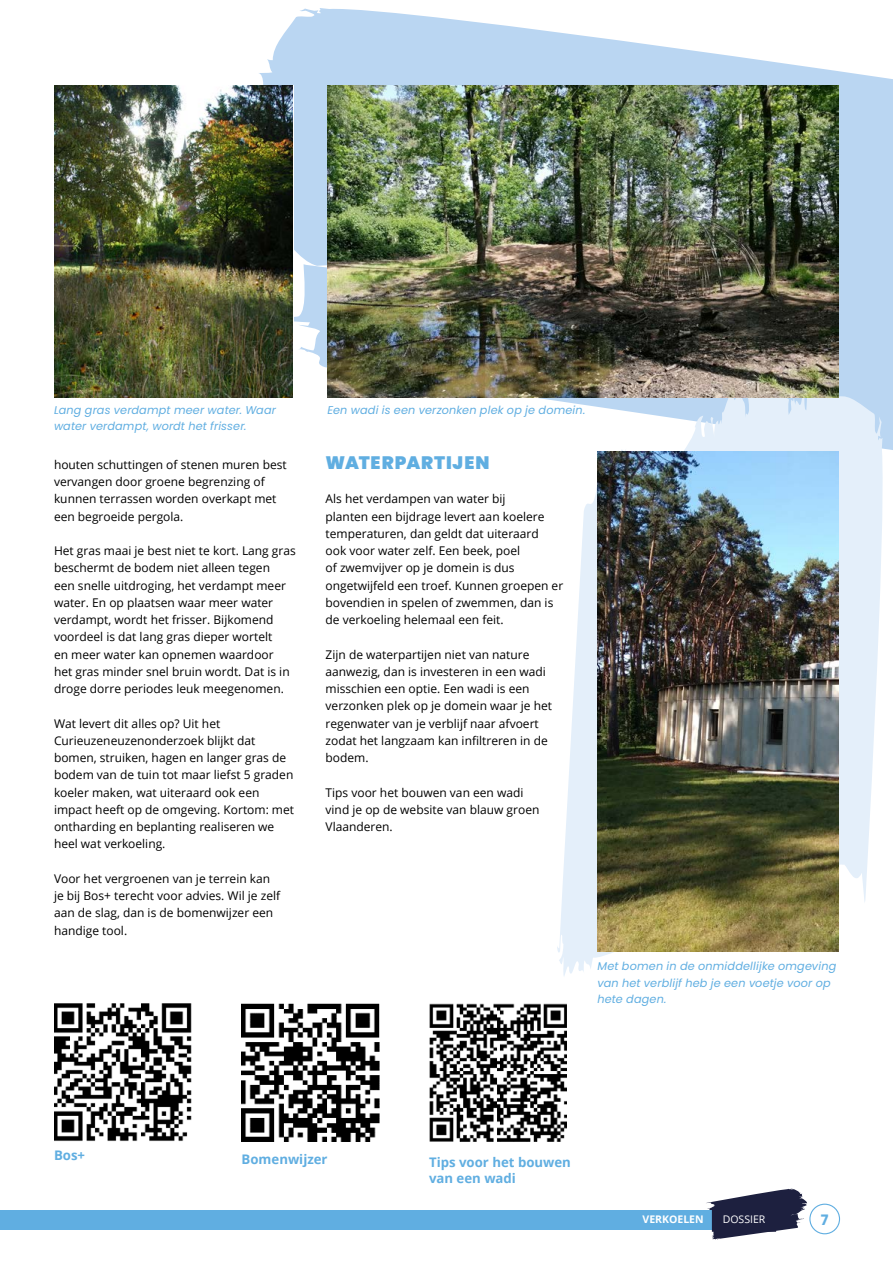
<style>
.page{position:relative;width:893px;height:1263px;background:#fff}
.page>*{position:absolute;margin:0;border:0;box-sizing:border-box;transform-origin:0 0}
.t1{font:900 18px "Poppins";letter-spacing:.045em;color:#60aee1}
.t2{font:700 14.4px "Poppins";color:#60aee1}
.t3{font:700 13.2px/16.5px "Open Sans";color:#60aee1}
.t4{font:12px/17.2px "Open Sans";color:#000}
.t5{font:italic 11.25px/16.5px "Poppins";letter-spacing:.015em;color:#60aee1}
.t6{font:700 10.5px "Open Sans";color:#fff}
.t7{font:10.5px "Open Sans";color:#fff}
</style>
<div class="page">
<svg style="left:706px;top:1188px;width:101px;height:51px"></svg>
<svg style="left:259px;top:8px;width:634px;height:442px;fill:#bad6f2"></svg>
<svg style="left:557px;top:381px;width:330px;height:595px;fill:#e4effa"></svg>
<img style="left:54px;top:85px;width:238px;height:313px">
<img style="left:327px;top:85px;width:512px;height:313px">
<img style="left:597px;top:452px;width:242px;height:500px">
<img style="left:54px;top:1004px;width:138px;height:137px">
<img style="left:242px;top:1004px;width:138px;height:138px">
<img style="left:429px;top:1004px;width:138px;height:138px">
<div style="left:809px;top:1203px;width:31px;height:31px;border:1px solid #60aee1;border-radius:50%"></div>
<div style="left:0;top:1210px;width:765px;height:20px;background:#60aee1"></div>
<div style="left:712px;top:1208px;width:64px;height:24px;background:#1d203f"></div>
<p class="t5" style="left:54px;top:401px;width:223px">Lang gras verdampt meer water. Waar water verdampt, wordt het frisser.</p>
<p class="t5" style="left:327px;top:401px;width:260px">Een wadi is een verzonken plek op je domein.</p>
<p class="t4" style="left:54px;top:456px;width:234px">houten schuttingen of stenen muren best vervangen door groene begrenzing of kunnen terrassen worden overkapt met een begroeide pergola.</p>
<p class="t4" style="left:54px;top:542px;width:243px">Het gras maai je best niet te kort. Lang gras beschermt de bodem niet alleen tegen<br>een snelle uitdroging, het verdampt meer water. En op plaatsen waar meer water verdampt, wordt het frisser. Bijkomend voordeel is dat lang gras dieper wortelt<br>en meer water kan opnemen waardoor<br>het gras minder snel bruin wordt. Dat is in droge dorre periodes leuk meegenomen.</p>
<p class="t4" style="left:54px;top:714px;width:242px">Wat levert dit alles op? Uit het Curieuzeneuzenonderzoek blijkt dat bomen, struiken, hagen en langer gras de bodem van de tuin tot maar liefst 5 graden koeler maken, wat uiteraard ook een impact heeft op de omgeving. Kortom: met ontharding en beplanting realiseren we heel wat verkoeling.</p>
<p class="t4" style="left:54px;top:869px;width:228px">Voor het vergroenen van je terrein kan je bij Bos+ terecht voor advies. Wil je zelf aan de slag, dan is de bomenwijzer een handige tool.</p>
<h1 class="t1" style="left:326px;top:452px;width:165px">WATERPARTIJEN</h1>
<p class="t4" style="left:326px;top:490px;width:239px">Als het verdampen van water bij<br>planten een bijdrage levert aan koelere temperaturen, dan geldt dat uiteraard<br>ook voor water zelf. Een beek, poel<br>of zwemvijver op je domein is dus ongetwijfeld een troef. Kunnen groepen er bovendien in spelen of zwemmen, dan is de verkoeling helemaal een feit.</p>
<p class="t4" style="left:326px;top:645px;width:228px">Zijn de waterpartijen niet van nature aanwezig, dan is investeren in een wadi misschien een optie. Een wadi is een verzonken plek op je domein waar je het regenwater van je verblijf naar afvoert zodat het langzaam kan infiltreren in de bodem.</p>
<p class="t4" style="left:326px;top:783px;width:215px">Tips voor het bouwen van een wadi vind je op de website van blauw groen<br>Vlaanderen.</p>
<p class="t5" style="left:597px;top:958px;width:240px">Met bomen in de onmiddellijke omgeving van het verblijf heb je een voetje voor op hete dagen.</p>
<p class="t3" style="left:54px;top:1146px;width:33px">Bos+</p>
<p class="t3" style="left:242px;top:1150px;width:88px">Bomenwijzer</p>
<p class="t3" style="left:429px;top:1153px;width:143px">Tips voor het bouwen van een wadi</p>
<p class="t6" style="left:642px;top:1211px;width:63px">VERKOELEN</p>
<p class="t7" style="left:723px;top:1212px;width:44px">DOSSIER</p>
<p class="t2" style="left:821px;top:1211px;width:9px">7</p>
</div>
